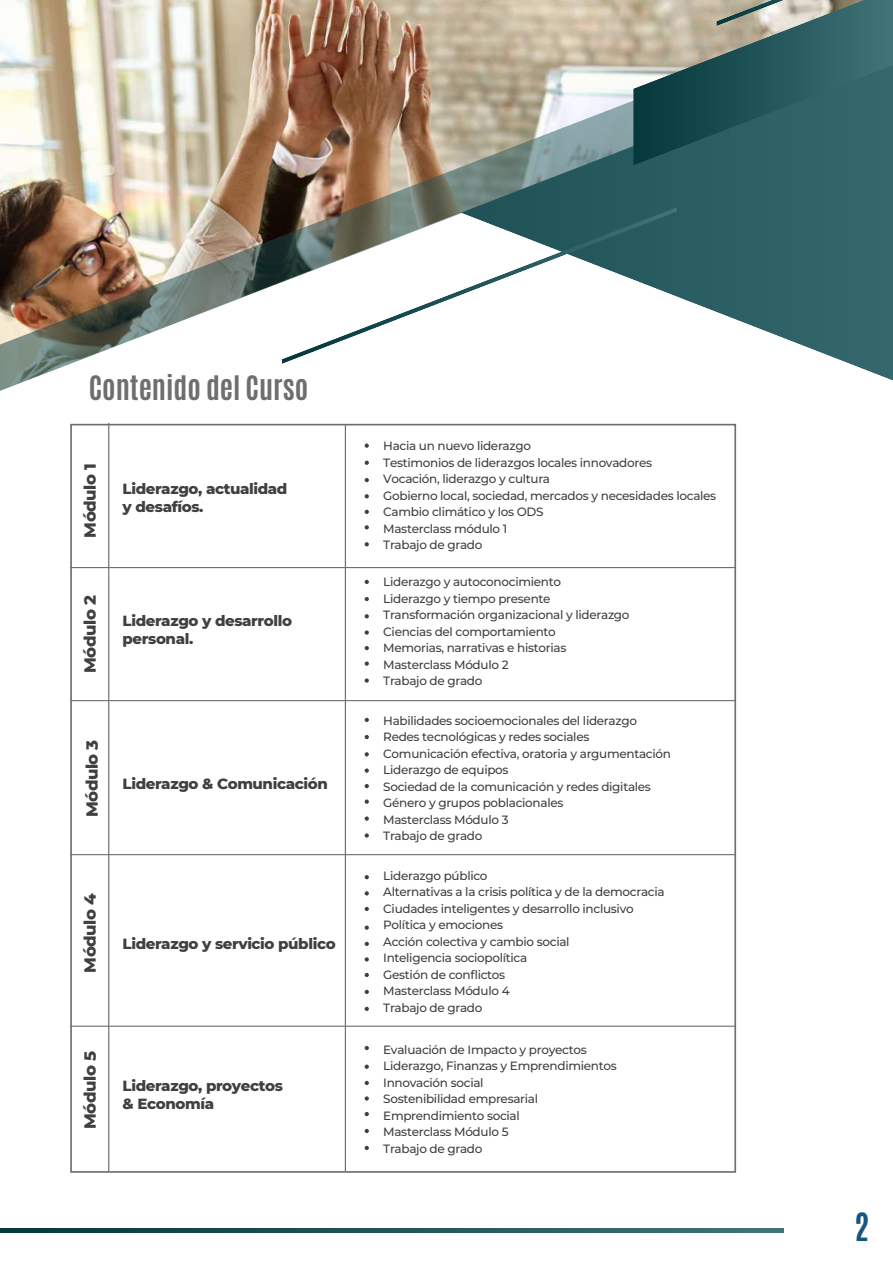
<style>
.page{position:relative;width:893px;height:1263px;background:#fff}
.page>*{position:absolute;margin:0;border:0;box-sizing:border-box;transform-origin:0 0}
.t1{font:700 33px "Antonio";color:#165481}
.t2{font:700 28.5px "Antonio";color:#6d6e70}
.t3{font:800 16.5px "Montserrat";letter-spacing:-.025em;color:#404041}
.t4{font:800 15px/18px "Montserrat";letter-spacing:-.025em;color:#404041}
.t5{font:500 12px/16.5px "Montserrat";letter-spacing:-.025em;color:#404041}
</style>
<div class="page">
<img style="left:0;top:0;width:893px;height:391px">
<svg style="left:633px;top:0;width:260px;height:165px;background:#4d7270"></svg>
<svg style="left:282px;top:207px;width:395px;height:157px"></svg>
<svg style="left:0;top:1228px;width:784px;height:4px;background:#225559"></svg>
<hr style="left:70px;top:567px;width:665px;height:1px;background:#6d6e70">
<hr style="left:70px;top:700px;width:665px;height:1px;background:#6d6e70">
<hr style="left:70px;top:854px;width:665px;height:1px;background:#6d6e70">
<hr style="left:70px;top:1026px;width:665px;height:1px;background:#6d6e70">
<hr style="left:108px;top:423px;width:1px;height:748px;background:#6d6e70">
<hr style="left:345px;top:424px;width:1px;height:747px;background:#6d6e70">
<svg style="left:365px;top:443px;width:4px;height:5px"></svg>
<svg style="left:365px;top:461px;width:4px;height:4px"></svg>
<svg style="left:365px;top:478px;width:4px;height:4px"></svg>
<svg style="left:365px;top:494px;width:4px;height:4px"></svg>
<svg style="left:365px;top:510px;width:4px;height:4px"></svg>
<svg style="left:365px;top:525px;width:4px;height:4px"></svg>
<svg style="left:365px;top:542px;width:4px;height:4px"></svg>
<svg style="left:365px;top:580px;width:4px;height:4px"></svg>
<svg style="left:365px;top:597px;width:4px;height:4px"></svg>
<svg style="left:365px;top:614px;width:4px;height:4px"></svg>
<svg style="left:365px;top:630px;width:4px;height:5px"></svg>
<svg style="left:365px;top:646px;width:4px;height:4px"></svg>
<svg style="left:365px;top:661px;width:4px;height:5px"></svg>
<svg style="left:365px;top:678px;width:4px;height:5px"></svg>
<svg style="left:365px;top:718px;width:4px;height:4px"></svg>
<svg style="left:365px;top:735px;width:4px;height:4px"></svg>
<svg style="left:365px;top:752px;width:4px;height:4px"></svg>
<svg style="left:365px;top:768px;width:4px;height:5px"></svg>
<svg style="left:365px;top:784px;width:4px;height:4px"></svg>
<svg style="left:365px;top:799px;width:4px;height:5px"></svg>
<svg style="left:365px;top:816px;width:4px;height:5px"></svg>
<svg style="left:365px;top:833px;width:4px;height:5px"></svg>
<svg style="left:365px;top:925px;width:4px;height:5px"></svg>
<svg style="left:365px;top:942px;width:4px;height:4px"></svg>
<svg style="left:365px;top:957px;width:4px;height:4px"></svg>
<svg style="left:365px;top:875px;width:4px;height:4px"></svg>
<svg style="left:365px;top:891px;width:4px;height:4px"></svg>
<svg style="left:365px;top:907px;width:4px;height:4px"></svg>
<svg style="left:365px;top:973px;width:4px;height:4px"></svg>
<svg style="left:365px;top:990px;width:4px;height:4px"></svg>
<svg style="left:365px;top:1007px;width:4px;height:4px"></svg>
<svg style="left:365px;top:1064px;width:4px;height:5px"></svg>
<svg style="left:365px;top:1081px;width:4px;height:4px"></svg>
<svg style="left:365px;top:1096px;width:4px;height:4px"></svg>
<svg style="left:365px;top:1046px;width:4px;height:4px"></svg>
<svg style="left:365px;top:1112px;width:4px;height:4px"></svg>
<svg style="left:365px;top:1129px;width:4px;height:4px"></svg>
<svg style="left:365px;top:1146px;width:4px;height:4px"></svg>
<h2 class="t2" style="left:89px;top:371px;width:221px">Contenido del Curso</h2>
<h3 class="t3" style="left:83px;top:538px;width:76px;rotate:-90deg">MÛdulo 1</h3>
<h3 class="t3" style="left:83px;top:673px;width:79px;rotate:-90deg">MÛdulo 2</h3>
<p class="t4" style="left:123px;top:480px;width:166px">Liderazgo, actualidad y desafÌos.</p>
<p class="t4" style="left:123px;top:612px;width:171px">Liderazgo y desarrollo personal.</p>
<h3 class="t3" style="left:85px;top:817px;width:79px;rotate:-90deg">MÛdulo 3</h3>
<p class="t4" style="left:123px;top:775px;width:207px">Liderazgo &amp; ComunicaciÛn</p>
<h3 class="t3" style="left:83px;top:973px;width:81px;rotate:-90deg">MÛdulo 4</h3>
<p class="t4" style="left:123px;top:936px;width:215px">Liderazgo y servicio p˙blico</p>
<h3 class="t3" style="left:83px;top:1129px;width:79px;rotate:-90deg">MÛdulo 5</h3>
<p class="t4" style="left:123px;top:1077px;width:162px">Liderazgo, proyectos &amp; EconomÌa</p>
<p class="t5" style="left:383px;top:439px;width:335px">Hacia un nuevo liderazgo<br>Testimonios de liderazgos locales innovadores<br>VocaciÛn, liderazgo y cultura<br>Gobierno local, sociedad, mercados y necesidades locales<br>Cambio clim·tico y los ODS<br>Masterclass mÛdulo 1<br>Trabajo de grado</p>
<p class="t5" style="left:383px;top:575px;width:248px">Liderazgo y autoconocimiento<br>Liderazgo y tiempo presente<br>TransformaciÛn organizacional y liderazgo<br>Ciencias del comportamiento<br>Memorias, narrativas e historias<br>Masterclass MÛdulo 2<br>Trabajo de grado</p>
<p class="t5" style="left:383px;top:713px;width:289px">Habilidades socioemocionales del liderazgo Redes tecnolÛgicas y redes sociales ComunicaciÛn efectiva, oratoria y argumentaciÛn Liderazgo de equipos<br>Sociedad de la comunicaciÛn y redes digitales GÈnero y grupos poblacionales<br>Masterclass MÛdulo 3<br>Trabajo de grado</p>
<p class="t5" style="left:383px;top:868px;width:283px">Liderazgo p˙blico<br>Alternativas a la crisis polÌtica y de la democracia<br>Ciudades inteligentes y desarrollo inclusivo<br>PolÌtica y emociones<br>AcciÛn colectiva y cambio social<br>Inteligencia sociopolÌtica<br>Gestión de conflictos<br>Masterclass MÛdulo 4<br>Trabajo de grado</p>
<p class="t5" style="left:383px;top:1042px;width:235px">EvaluaciÛn de Impacto y proyectos<br>Liderazgo, Finanzas y Emprendimientos<br>InnovaciÛn social<br>Sostenibilidad empresarial<br>Emprendimiento social<br>Masterclass MÛdulo 5<br>Trabajo de grado</p>
<h1 class="t1" style="left:854px;top:1208px;width:17px">2</h1>
</div>
